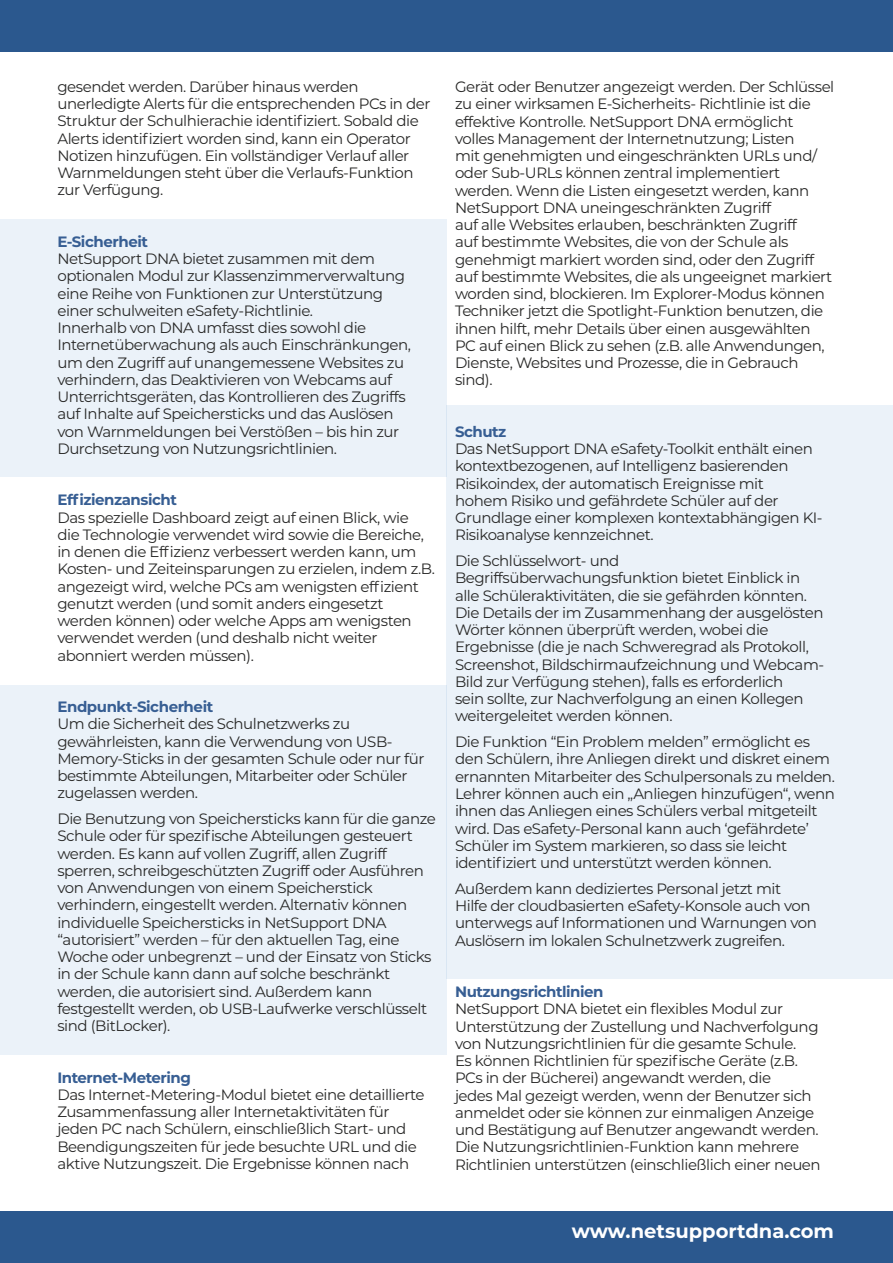
<style>
.page{position:relative;width:893px;height:1263px;background:#fff}
.page>*{position:absolute;margin:0;border:0;box-sizing:border-box;transform-origin:0 0}
.t1{font:500 24px "ITC Avant Garde Pro";color:#fff}
.t2{font:700 19.5px "Montserrat";color:#fff}
.t3{font:15px/17.2px "Montserrat";letter-spacing:-.03em;color:#282827}
.t4{font:700 15px "Montserrat";letter-spacing:-.03em;color:#375e93}
</style>
<div class="page">
<div style="left:0;top:1211px;width:893px;height:52px;background:#2b588e"></div>
<div style="left:0;top:0;width:893px;height:52px;background:#2b588e"></div>
<div style="left:0;top:219px;width:446px;height:257px;background:#ebf2f9"></div>
<hr style="left:0;top:60px;width:1px;height:423px;background:#3a81c3">
<hr style="left:0;top:872px;width:1px;height:331px;background:#3a81c3">
<div style="left:0;top:685px;width:446px;height:369px;background:#ebf2f9"></div>
<div style="left:446px;top:405px;width:447px;height:573px;background:#ebf2f9"></div>
<p class="t3" style="left:57px;top:77px;width:375px">gesendet werden. Darüber hinaus werden unerledigte Alerts für die entsprechenden PCs in der Struktur der Schulhierachie identifiziert. Sobald die Alerts identifiziert worden sind, kann ein Operator Notizen hinzufügen. Ein vollständiger Verlauf aller Warnmeldungen steht über die Verlaufs-Funktion zur Verfügung.</p>
<p class="t4" style="left:57px;top:231px;width:92px">E-Sicherheit</p>
<p class="t3" style="left:57px;top:250px;width:355px">NetSupport DNA bietet zusammen mit dem optionalen Modul zur Klassenzimmerverwaltung eine Reihe von Funktionen zur Unterstützung einer schulweiten eSafety-Richtlinie.<br>Innerhalb von DNA umfasst dies sowohl die Internetüberwachung als auch Einschränkungen, um den Zugriff auf unangemessene Websites zu verhindern, das Deaktivieren von Webcams auf Unterrichtsgeräten, das Kontrollieren des Zugriffs auf Inhalte auf Speichersticks und das Auslösen von Warnmeldungen bei Verstößen – bis hin zur Durchsetzung von Nutzungsrichtlinien.</p>
<p class="t4" style="left:57px;top:489px;width:121px">Effizienzansicht</p>
<p class="t3" style="left:57px;top:508px;width:379px">Das spezielle Dashboard zeigt auf einen Blick, wie die Technologie verwendet wird sowie die Bereiche, in denen die Effizienz verbessert werden kann, um Kosten- und Zeiteinsparungen zu erzielen, indem z.B. angezeigt wird, welche PCs am wenigsten effizient genutzt werden (und somit anders eingesetzt werden können) oder welche Apps am wenigsten verwendet werden (und deshalb nicht weiter abonniert werden müssen).</p>
<p class="t4" style="left:57px;top:696px;width:157px">Endpunkt-Sicherheit</p>
<p class="t3" style="left:57px;top:715px;width:368px">Um die Sicherheit des Schulnetzwerks zu gewährleisten, kann die Verwendung von USB-Memory-Sticks in der gesamten Schule oder nur für bestimmte Abteilungen, Mitarbeiter oder Schüler zugelassen werden.</p>
<p class="t3" style="left:57px;top:810px;width:380px">Die Benutzung von Speichersticks kann für die ganze Schule oder für spezifische Abteilungen gesteuert werden. Es kann auf vollen Zugriff, allen Zugriff sperren, schreibgeschützten Zugriff oder Ausführen von Anwendungen von einem Speicherstick verhindern, eingestellt werden. Alternativ können individuelle Speichersticks in NetSupport DNA “autorisiert” werden – für den aktuellen Tag, eine Woche oder unbegrenzt – und der Einsatz von Sticks in der Schule kann dann auf solche beschränkt werden, die autorisiert sind. Außerdem kann festgestellt werden, ob USB-Laufwerke verschlüsselt sind (BitLocker).</p>
<p class="t4" style="left:57px;top:1066px;width:135px">Internet-Metering</p>
<p class="t3" style="left:57px;top:1085px;width:369px">Das Internet-Metering-Modul bietet eine detaillierte Zusammenfassung aller Internetaktivitäten für jeden PC nach Schülern, einschließlich Start- und Beendigungszeiten für jede besuchte URL und die aktive Nutzungszeit. Die Ergebnisse können nach</p>
<p class="t3" style="left:455px;top:78px;width:381px">Gerät oder Benutzer angezeigt werden. Der Schlüssel zu einer wirksamen E-Sicherheits- Richtlinie ist die effektive Kontrolle. NetSupport DNA ermöglicht volles Management der Internetnutzung; Listen<br>mit genehmigten und eingeschränkten URLs und/ oder Sub-URLs können zentral implementiert werden. Wenn die Listen eingesetzt werden, kann NetSupport DNA uneingeschränkten Zugriff<br>auf alle Websites erlauben, beschränkten Zugriff<br>auf bestimmte Websites, die von der Schule als genehmigt markiert worden sind, oder den Zugriff auf bestimmte Websites, die als ungeeignet markiert worden sind, blockieren. Im Explorer-Modus können Techniker jetzt die Spotlight-Funktion benutzen, die ihnen hilft, mehr Details über einen ausgewählten PC auf einen Blick zu sehen (z.B. alle Anwendungen, Dienste, Websites und Prozesse, die in Gebrauch sind).</p>
<p class="t4" style="left:455px;top:421px;width:53px">Schutz</p>
<p class="t3" style="left:455px;top:440px;width:369px">Das NetSupport DNA eSafety-Toolkit enthält einen kontextbezogenen, auf Intelligenz basierenden Risikoindex, der automatisch Ereignisse mit<br>hohem Risiko und gefährdete Schüler auf der Grundlage einer komplexen kontextabhängigen KI-Risikoanalyse kennzeichnet.</p>
<p class="t3" style="left:455px;top:552px;width:371px">Die Schlüsselwort- und Begriffsüberwachungsfunktion bietet Einblick in alle Schüleraktivitäten, die sie gefährden könnten.<br>Die Details der im Zusammenhang der ausgelösten Wörter können überprüft werden, wobei die Ergebnisse (die je nach Schweregrad als Protokoll, Screenshot, Bildschirmaufzeichnung und Webcam-Bild zur Verfügung stehen), falls es erforderlich<br>sein sollte, zur Nachverfolgung an einen Kollegen weitergeleitet werden können.</p>
<p class="t3" style="left:455px;top:733px;width:382px">Die Funktion “Ein Problem melden” ermöglicht es den Schülern, ihre Anliegen direkt und diskret einem ernannten Mitarbeiter des Schulpersonals zu melden.<br>Lehrer können auch ein „Anliegen hinzufügen“, wenn ihnen das Anliegen eines Schülers verbal mitgeteilt wird. Das eSafety-Personal kann auch ‘gefährdete’ Schüler im System markieren, so dass sie leicht identifiziert und unterstützt werden können.</p>
<p class="t3" style="left:455px;top:879px;width:363px">Außerdem kann dediziertes Personal jetzt mit Hilfe der cloudbasierten eSafety-Konsole auch von unterwegs auf Informationen und Warnungen von Auslösern im lokalen Schulnetzwerk zugreifen.</p>
<p class="t4" style="left:455px;top:981px;width:150px">Nutzungsrichtlinien</p>
<p class="t3" style="left:455px;top:1000px;width:367px">NetSupport DNA bietet ein flexibles Modul zur Unterstützung der Zustellung und Nachverfolgung von Nutzungsrichtlinien für die gesamte Schule.<br>Es können Richtlinien für spezifische Geräte (z.B.<br>PCs in der Bücherei) angewandt werden, die<br>jedes Mal gezeigt werden, wenn der Benutzer sich anmeldet oder sie können zur einmaligen Anzeige und Bestätigung auf Benutzer angewandt werden.<br>Die Nutzungsrichtlinien-Funktion kann mehrere Richtlinien unterstützen (einschließlich einer neuen</p>
<h1 class="t1" style="left:536px;top:1215px;width:299px">www.netsupportdna.com</h1>
<h2 class="t2" style="left:572px;top:1217px;width:264px">www.netsupportdna.com</h2>
</div>
